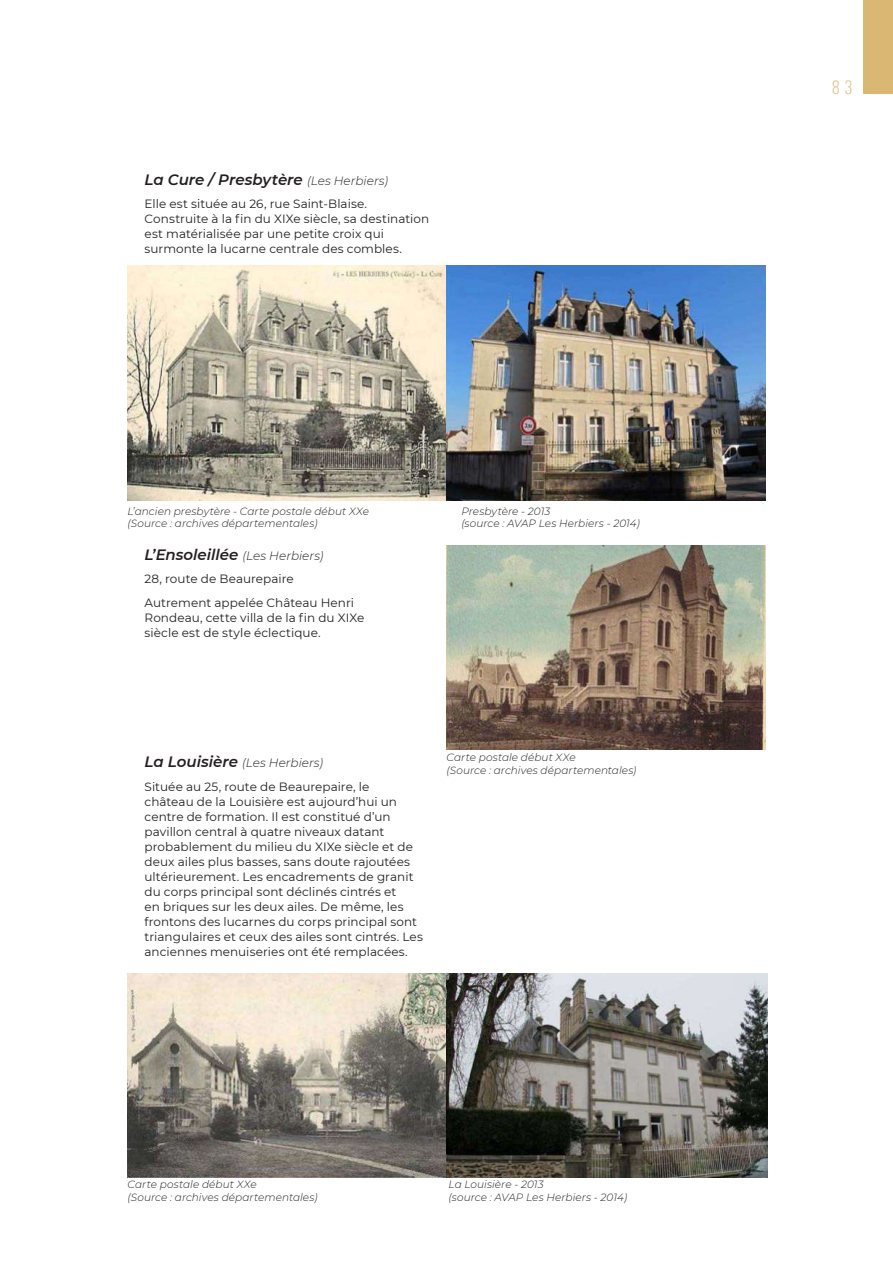
<style>
.page{position:relative;width:893px;height:1263px;background:#fff}
.page>*{position:absolute;margin:0;border:0;box-sizing:border-box;transform-origin:0 0}
.t1{font:200 16.5px "Oswald";color:#dab873}
.t2{font:italic 600 15px "Montserrat";color:#231f20}
.t3{font:12px/15px "Montserrat";letter-spacing:.005em;color:#231f20}
.t4{font:italic 300 10.5px/12.6px "Montserrat";letter-spacing:.005em;color:#231f20}
.s1{font-weight:300;font-size:12px}
.s2{font-weight:600;font-style:italic;font-size:15px}
.s3{font-weight:300;font-style:italic}
</style>
<div class="page">
<div style="left:863px;top:0;width:30px;height:94px;background:#dab873"></div>
<img style="left:128px;top:266px;width:637px;height:234px">
<img style="left:446px;top:545px;width:319px;height:204px">
<img style="left:128px;top:974px;width:639px;height:204px">
<p class="t2" style="left:145px;top:171px;width:245px">La Cure / PresbytËre <span class="s1">(Les Herbiers)</span></p>
<p class="t3" style="left:145px;top:197px;width:286px">Elle est situÈe au 26, rue Saint-Blaise.<br>Construite à la 昀椀n du XIXe siècle, sa destination est matÈrialisÈe par une petite croix qui surmonte la lucarne centrale des combles.</p>
<p class="t4" style="left:128px;top:505px;width:243px">Líancien presbytËre - Carte postale dÈbut XXe (Source : archives dÈpartementales)</p>
<p class="t4" style="left:461px;top:505px;width:180px">PresbytËre - 2013<br>(source : AVAP Les Herbiers - 2014)</p>
<p class="t2" style="left:145px;top:546px;width:180px">LíEnsoleillÈe <span class="s1">(Les Herbiers)</span></p>
<p class="t3" style="left:145px;top:567px;width:211px;line-height:23.5px">28, route de Beaurepaire<br>Autrement appelÈe Ch‚teau Henri</p>
<p class="t3" style="left:145px;top:610px;width:221px">Rondeau, cette villa de la 昀椀n du XIXe siËcle est de style Èclectique.</p>
<p class="t3" style="left:145px;top:751px;width:226px;line-height:23.5px"><span class="s2">La LouisiËre</span> <span class="s3">(Les Herbiers)<br></span>SituÈe au 25, route de Beaurepaire, le</p>
<p class="t3" style="left:145px;top:794px;width:280px">ch‚teau de la LouisiËre est aujourdíhui un centre de formation. Il est constituÈ díun pavillon central ‡ quatre niveaux datant probablement du milieu du XIXe siËcle et de deux ailes plus basses, sans doute rajoutÈes ultÈrieurement. Les encadrements de granit du corps principal sont dÈclinÈs cintrÈs et<br>en briques sur les deux ailes. De mÍme, les frontons des lucarnes du corps principal sont triangulaires et ceux des ailes sont cintrÈs. Les anciennes menuiseries ont ÈtÈ remplacÈes.</p>
<p class="t4" style="left:446px;top:752px;width:191px">Carte postale dÈbut XXe<br>(Source : archives dÈpartementales)</p>
<p class="t4" style="left:128px;top:1178px;width:191px">Carte postale dÈbut XXe<br>(Source : archives dÈpartementales)</p>
<p class="t4" style="left:449px;top:1178px;width:180px">La LouisiËre - 2013<br>(source : AVAP Les Herbiers - 2014)</p>
<h1 class="t1" style="left:832px;top:78px;width:22px">8 3</h1>
</div>
